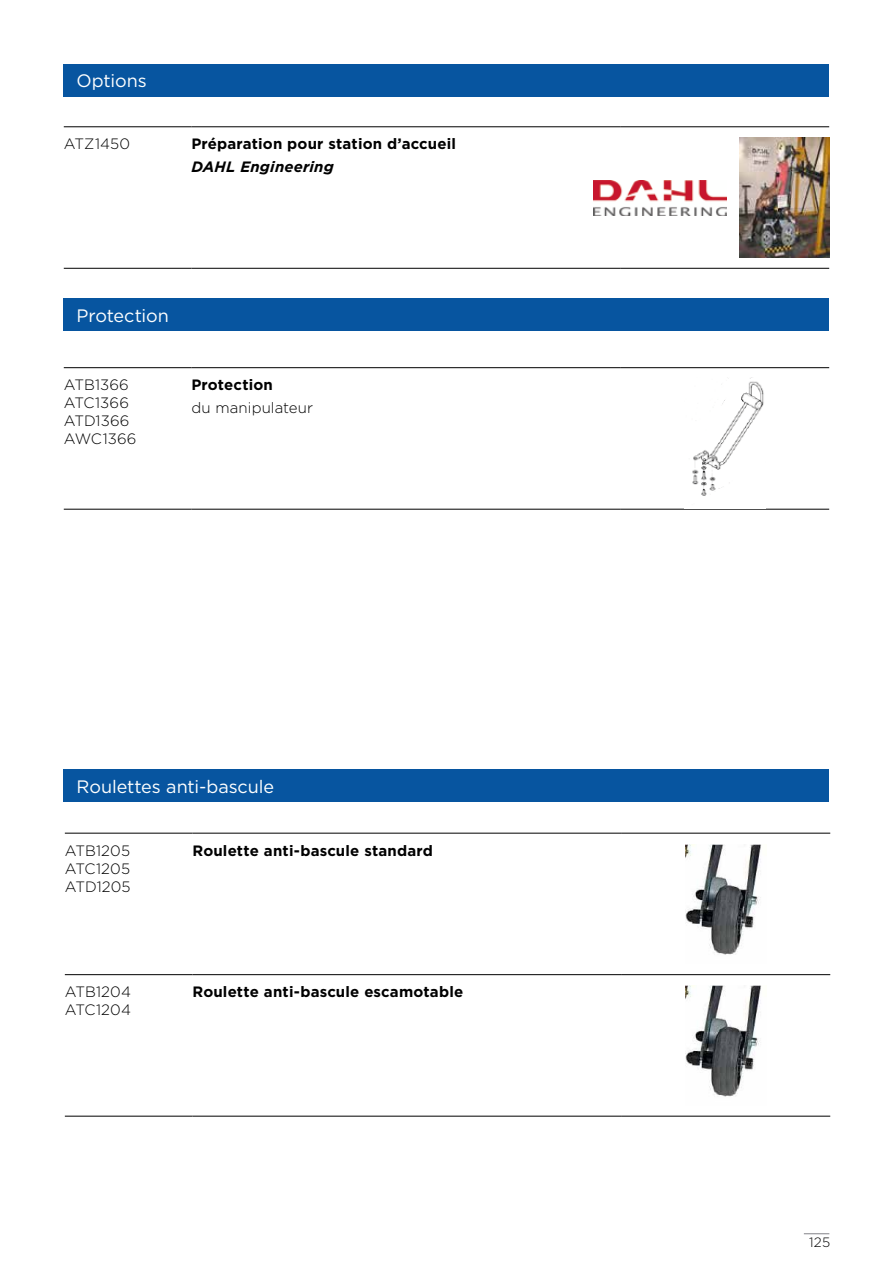
<style>
.page{position:relative;width:893px;height:1263px;background:#fff}
.page>*{position:absolute;margin:0;border:0;box-sizing:border-box;transform-origin:0 0}
.t1{font:18px "Gotham";letter-spacing:-.005em;color:#fff}
.t2{font:700 15px "Gotham";letter-spacing:.01em;color:#000}
.t3{font:300 15px/18px "Gotham";letter-spacing:.005em;color:#000}
.t4{font:italic 700 15px "Gotham";letter-spacing:.015em;color:#000}
.t5{font:300 13.5px "Gotham";color:#000}
</style>
<div class="page">
<svg style="left:804px;top:1233px;width:25px;height:1px"></svg>
<hr style="left:64px;top:126px;width:127px;height:1px;background:#000">
<hr style="left:191px;top:126px;width:430px;height:1px;background:#000">
<hr style="left:621px;top:126px;width:208px;height:1px;background:#000">
<hr style="left:64px;top:268px;width:127px;height:1px;background:#000">
<hr style="left:191px;top:268px;width:430px;height:1px;background:#000">
<hr style="left:621px;top:268px;width:208px;height:1px;background:#000">
<img style="left:739px;top:138px;width:90px;height:119px">
<img style="left:594px;top:181px;width:132px;height:34px">
<hr style="left:64px;top:367px;width:127px;height:1px;background:#000">
<hr style="left:191px;top:367px;width:430px;height:1px;background:#000">
<hr style="left:621px;top:367px;width:208px;height:1px;background:#000">
<hr style="left:64px;top:509px;width:127px;height:1px;background:#000">
<hr style="left:191px;top:509px;width:430px;height:1px;background:#000">
<hr style="left:621px;top:509px;width:208px;height:1px;background:#000">
<img style="left:692px;top:378px;width:72px;height:118px">
<div style="left:64px;top:64px;width:765px;height:33px;background:#0755a0"></div>
<div style="left:64px;top:298px;width:765px;height:33px;background:#0755a0"></div>
<hr style="left:65px;top:833px;width:127px;height:1px;background:#000">
<hr style="left:192px;top:833px;width:430px;height:1px;background:#000">
<hr style="left:622px;top:833px;width:208px;height:1px;background:#000">
<hr style="left:65px;top:974px;width:127px;height:1px;background:#000">
<hr style="left:192px;top:974px;width:430px;height:1px;background:#000">
<hr style="left:622px;top:974px;width:208px;height:1px;background:#000">
<hr style="left:65px;top:1116px;width:127px;height:1px;background:#000">
<hr style="left:192px;top:1116px;width:430px;height:1px;background:#000">
<hr style="left:622px;top:1116px;width:208px;height:1px;background:#000">
<img style="left:685px;top:844px;width:77px;height:111px">
<img style="left:685px;top:986px;width:77px;height:111px">
<div style="left:64px;top:769px;width:765px;height:33px;background:#0755a0"></div>
<p class="t1" style="left:77px;top:69px;width:72px">Options</p>
<p class="t3" style="left:64px;top:135px;width:68px">ATZ1450</p>
<p class="t2" style="left:191px;top:134px;width:266px">Préparation pour station d’accueil</p>
<p class="t4" style="left:191px;top:156px;width:144px">DAHL Engineering</p>
<p class="t1" style="left:77px;top:304px;width:94px">Protection</p>
<p class="t3" style="left:64px;top:376px;width:74px">ATB1366<br>ATC1366<br>ATD1366<br>AWC1366</p>
<p class="t2" style="left:191px;top:375px;width:83px">Protection</p>
<p class="t3" style="left:191px;top:398px;width:123px">du manipulateur</p>
<p class="t1" style="left:77px;top:775px;width:199px">Roulettes anti-bascule</p>
<p class="t3" style="left:65px;top:841px;width:67px;text-align:justify">ATB1205<br>ATC1205<br>ATD1205</p>
<p class="t2" style="left:192px;top:840px;width:242px">Roulette anti-bascule standard</p>
<p class="t3" style="left:65px;top:982px;width:68px">ATB1204<br>ATC1204</p>
<p class="t2" style="left:192px;top:982px;width:272px">Roulette anti-bascule escamotable</p>
<p class="t5" style="left:809px;top:1233px;width:22px">125</p>
</div>
